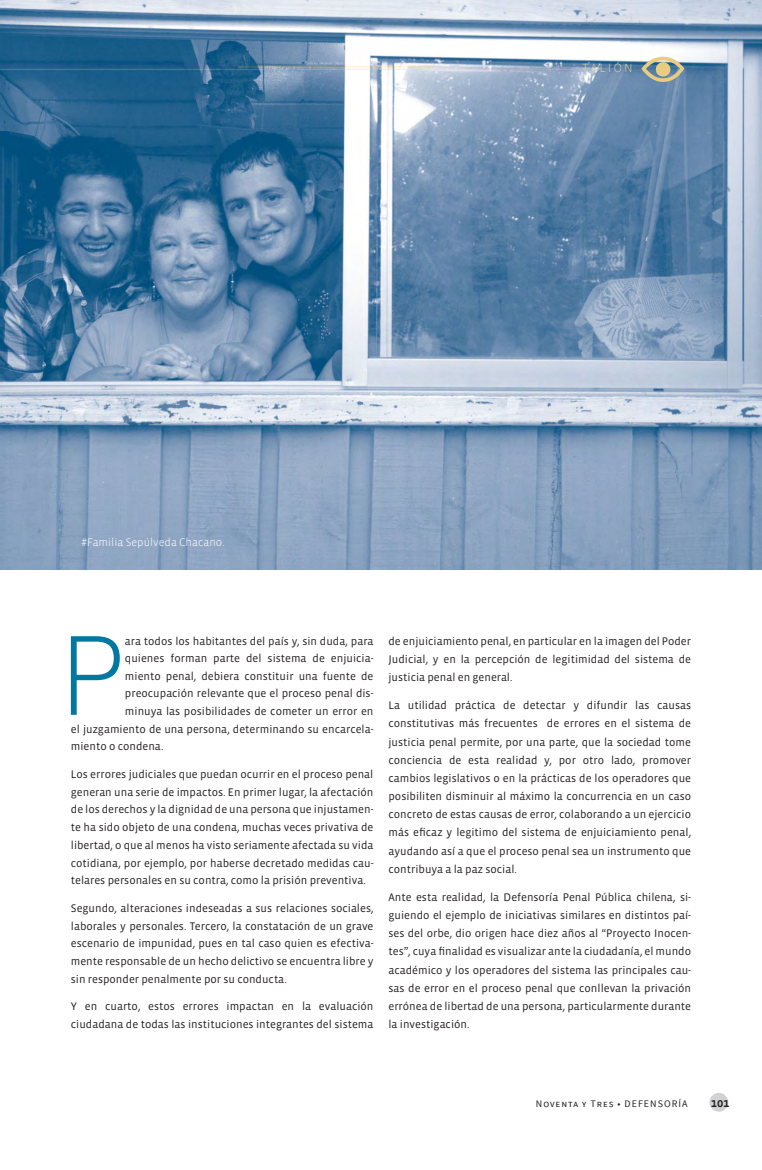
<style>
.page{position:relative;width:762px;height:1170px;background:#fff}
.page>*{position:absolute;margin:0;border:0;box-sizing:border-box;transform-origin:0 0}
.t1{font:200 103.62px "Biryani";color:#0078a1}
.t2{font:300 12.5px "Source Sans Pro";letter-spacing:.2em;color:#ecd494}
.t3{font:12.5px "Vista Sans Med";color:#231f20}
.t4{font:11.25px/18.1px "Vista Sans";color:#231f20;text-align:justify}
.Plain_Text{font:300 11.25px "Vista Sans";color:#fff}
.t5{font:10px "Source Sans Pro";letter-spacing:.1em;color:#231f20}
</style>
<div class="page">
<div style="left:709px;top:1092px;width:19px;height:19px;background:#d1d2d4;border-radius:50%"></div>
<img style="left:0;top:0;width:762px;height:569px">
<svg style="left:641px;top:56px;width:43px;height:26px"></svg>
<hr style="left:238px;top:67px;width:196px;height:1px;background:#fad124">
<hr style="left:0;top:69px;width:573px;height:1px;background:#fad124">
<p class="t2" style="left:582px;top:61px;width:52px">TALIÓN</p>
<p class="Plain_Text" style="left:82px;top:536px;width:144px">#Familia Sepúlveda Chacano.</p>
<p class="t1" style="left:58px;top:618px;width:68px">P</p>
<p class="t4" style="left:125px;top:632px;width:250px">ara todos los habitantes del país y, sin duda, para</p>
<p class="t4" style="left:125px;top:649px;width:250px">quienes forman parte del sistema de enjuicia-</p>
<p class="t4" style="left:125px;top:667px;width:250px">miento penal, debiera constituir una fuente de</p>
<p class="t4" style="left:125px;top:684px;width:250px">preocupación relevante que el proceso penal dis-</p>
<p class="t4" style="left:125px;top:702px;width:250px">minuya las posibilidades de cometer un error en</p>
<p class="t4" style="left:71px;top:720px;width:304px">el juzgamiento de una persona, determinando su encarcela-</p>
<p class="t4" style="left:71px;top:737px;width:94px">miento o condena.</p>
<p class="t4" style="left:71px;top:765px;width:304px;line-height:17.8px">Los errores judiciales que puedan ocurrir en el proceso penal generan una serie de impactos. En primer lugar, la afectación de los derechos y la dignidad de una persona que injustamen&shy;te ha sido objeto de una condena, muchas veces privativa de libertad, o que al menos ha visto seriamente afectada su vida cotidiana, por ejemplo, por haberse decretado medidas cau&shy;telares personales en su contra, como la prisión preventiva.</p>
<p class="t4" style="left:71px;top:899px;width:304px;line-height:17.8px">Segundo, alteraciones indeseadas a sus relaciones sociales, laborales y personales. Tercero, la constatación de un grave escenario de impunidad, pues en tal caso quien es efectiva&shy;mente responsable de un hecho delictivo se encuentra libre y sin responder penalmente por su conducta.</p>
<p class="t4" style="left:71px;top:997px;width:304px;line-height:17.8px">Y en cuarto, estos errores impactan en la evaluación ciudadana de todas las instituciones integrantes del sistema</p>
<p class="t4" style="left:388px;top:632px;width:304px">de enjuiciamiento penal, en particular en la imagen del Poder Judicial, y en la percepción de legitimidad del sistema de justicia penal en general.</p>
<p class="t4" style="left:388px;top:696px;width:304px">La utilidad práctica de detectar y difundir las causas constitutivas más frecuentes de errores en el sistema de justicia penal permite, por una parte, que la sociedad tome conciencia de esta realidad y, por otro lado, promover cambios legislativos o en la prácticas de los operadores que posibiliten disminuir al máximo la concurrencia en un caso concreto de estas causas de error, colaborando a un ejercicio más eficaz y legitimo del sistema de enjuiciamiento penal, ayudando así a que el proceso penal sea un instrumento que contribuya a la paz social.</p>
<p class="t4" style="left:388px;top:888px;width:304px">Ante esta realidad, la Defensoría Penal Pública chilena, si&shy;guiendo el ejemplo de iniciativas similares en distintos paí&shy;ses del orbe, dio origen hace diez años al “Proyecto Inocen&shy;tes”, cuya finalidad es visualizar ante la ciudadanía, el mundo académico y los operadores del sistema las principales cau&shy;sas de error en el proceso penal que conllevan la privación errónea de libertad de una persona, particularmente durante la investigación.</p>
<p class="t5" style="left:536px;top:1096px;width:153px">Noventa y Tres • DEFENSORÍA</p>
<p class="t3" style="left:711px;top:1095px;width:20px">101</p>
</div>
